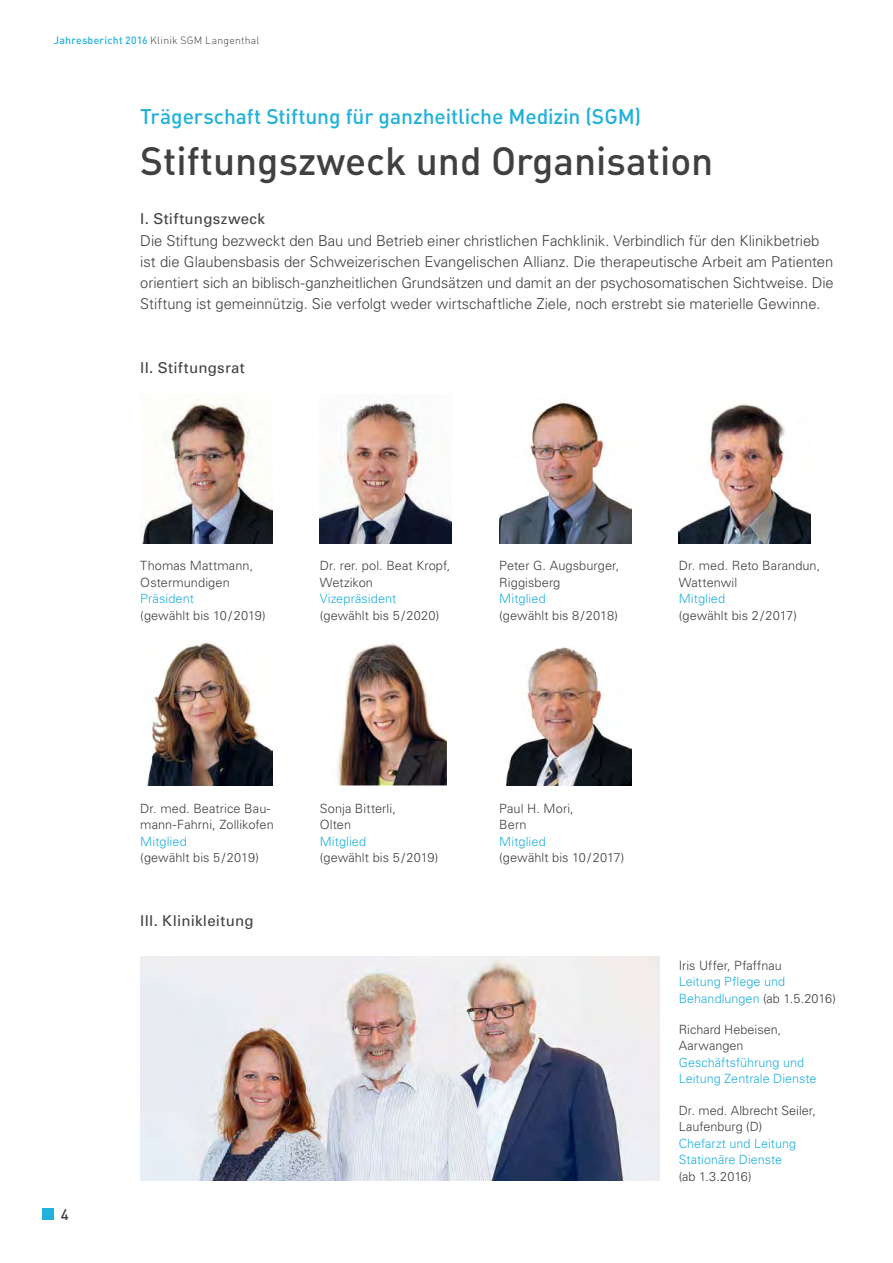
<style>
.page{position:relative;width:893px;height:1263px;background:#fff}
.page>*{position:absolute;margin:0;border:0;box-sizing:border-box;transform-origin:0 0}
.t1{font:39px "DIN Medium Alternate";color:#404041}
.t2{font:21px "DIN Medium Alternate";color:#22b0dc}
.t3{font:300 15px/21.3px "Univers";letter-spacing:-.005em;color:#404041}
.t4{font:15px "Univers";letter-spacing:.02em;color:#404041}
.t5{font:500 15px "DIN";color:#404041}
.t6{font:300 12.75px/16.5px "Univers";letter-spacing:.005em;color:#404041}
.t7{font:300 12.75px/16.5px "Univers";color:#22b0dc}
.t8{font:10.5px "DIN Light Alternate";letter-spacing:.02em;color:#404041}
.s1{font-family:"DIN Medium Alternate";color:#22b0dc}
.s2{font-family:"DIN";font-weight:500;color:#22b0dc}
.s3{color:#404041}
</style>
<div class="page">
<div style="left:42px;top:1209px;width:12px;height:11px;background:#22b0dc"></div>
<img style="left:140px;top:400px;width:132px;height:143px">
<img style="left:147px;top:642px;width:125px;height:143px">
<img style="left:320px;top:402px;width:131px;height:141px">
<img style="left:337px;top:643px;width:110px;height:142px">
<img style="left:499px;top:402px;width:132px;height:141px">
<img style="left:505px;top:647px;width:126px;height:138px">
<img style="left:679px;top:403px;width:131px;height:140px">
<img style="left:140px;top:957px;width:519px;height:224px">
<p class="t8" style="left:54px;top:34px;width:207px"><span class="s1">Jahresbericht</span> <span class="s2">2016</span> Klinik SGM Langenthal</p>
<h2 class="t2" style="left:140px;top:109px;width:502px">Trägerschaft Stiftung für ganzheitliche Medizin (SGM)</h2>
<h1 class="t1" style="left:140px;top:147px;width:575px">Stiftungszweck und Organisation</h1>
<p class="t4" style="left:140px;top:213px;width:126px">I. Stiftungszweck</p>
<p class="t3" style="left:140px;top:231px;width:695px">Die Stiftung bezweckt den Bau und Betrieb einer christlichen Fachklinik. Verbindlich für den Klinikbetrieb ist die Glaubensbasis der Schweizerischen Evangelischen Allianz. Die therapeutische Arbeit am Patienten orientiert sich an biblisch-ganzheitlichen Grundsätzen und damit an der psychosomatischen Sichtweise. Die Stiftung ist gemeinnützig. Sie verfolgt weder wirtschaftliche Ziele, noch erstrebt sie materielle Gewinne.</p>
<p class="t4" style="left:140px;top:362px;width:106px">II. Stiftungsrat</p>
<p class="t6" style="left:140px;top:559px;width:114px">Thomas Mattmann,<br>Ostermundigen</p>
<p class="t7" style="left:140px;top:592px;width:55px">Präsident</p>
<p class="t6" style="left:140px;top:608px;width:127px">(gewählt bis 10 / 2019)</p>
<p class="t6" style="left:320px;top:559px;width:132px">Dr. rer. pol. Beat Kropf,<br>Wetzikon</p>
<p class="t7" style="left:320px;top:592px;width:78px">Vizepräsident</p>
<p class="t6" style="left:320px;top:608px;width:121px">(gewählt bis 5 / 2020)</p>
<p class="t6" style="left:499px;top:559px;width:122px">Peter G. Augsburger,<br>Riggisberg</p>
<p class="t7" style="left:499px;top:592px;width:48px">Mitglied</p>
<p class="t6" style="left:499px;top:608px;width:120px">(gewählt bis 8 / 2018)</p>
<p class="t6" style="left:679px;top:559px;width:143px">Dr. med. Reto Barandun,<br>Wattenwil</p>
<p class="t7" style="left:679px;top:592px;width:48px">Mitglied</p>
<p class="t6" style="left:679px;top:608px;width:120px">(gewählt bis 2 / 2017)</p>
<p class="t5" style="left:61px;top:1206px;width:9px">4</p>
<p class="t6" style="left:140px;top:801px;width:135px">Dr. med. Beatrice Bau&shy;mann-Fahrni, Zollikofen</p>
<p class="t7" style="left:140px;top:834px;width:48px">Mitglied</p>
<p class="t6" style="left:140px;top:850px;width:120px">(gewählt bis 5 / 2019)</p>
<p class="t4" style="left:140px;top:915px;width:115px">III. Klinikleitung</p>
<p class="t6" style="left:320px;top:801px;width:78px">Sonja Bitterli,<br>Olten</p>
<p class="t7" style="left:320px;top:834px;width:48px">Mitglied</p>
<p class="t6" style="left:320px;top:850px;width:120px">(gewählt bis 5 / 2019)</p>
<p class="t6" style="left:499px;top:801px;width:76px">Paul H. Mori,<br>Bern</p>
<p class="t7" style="left:499px;top:834px;width:48px">Mitglied</p>
<p class="t6" style="left:499px;top:850px;width:127px">(gewählt bis 10 / 2017)</p>
<p class="t6" style="left:679px;top:958px;width:105px">Iris Uffer, Pfaffnau</p>
<p class="t7" style="left:679px;top:975px;width:159px">Leitung Pflege und<br>Behandlungen <span class="s3">(ab 1.5.2016)</span></p>
<p class="t6" style="left:679px;top:1022px;width:104px">Richard Hebeisen,<br>Aarwangen</p>
<p class="t7" style="left:679px;top:1055px;width:139px">Geschäftsführung und<br>Leitung Zentrale Dienste</p>
<p class="t6" style="left:679px;top:1103px;width:139px">Dr. med. Albrecht Seiler,<br>Laufenburg (D)</p>
<p class="t7" style="left:679px;top:1136px;width:119px">Chefarzt und Leitung<br>Stationäre Dienste</p>
<p class="t6" style="left:679px;top:1169px;width:74px">(ab 1.3.2016)</p>
</div>
